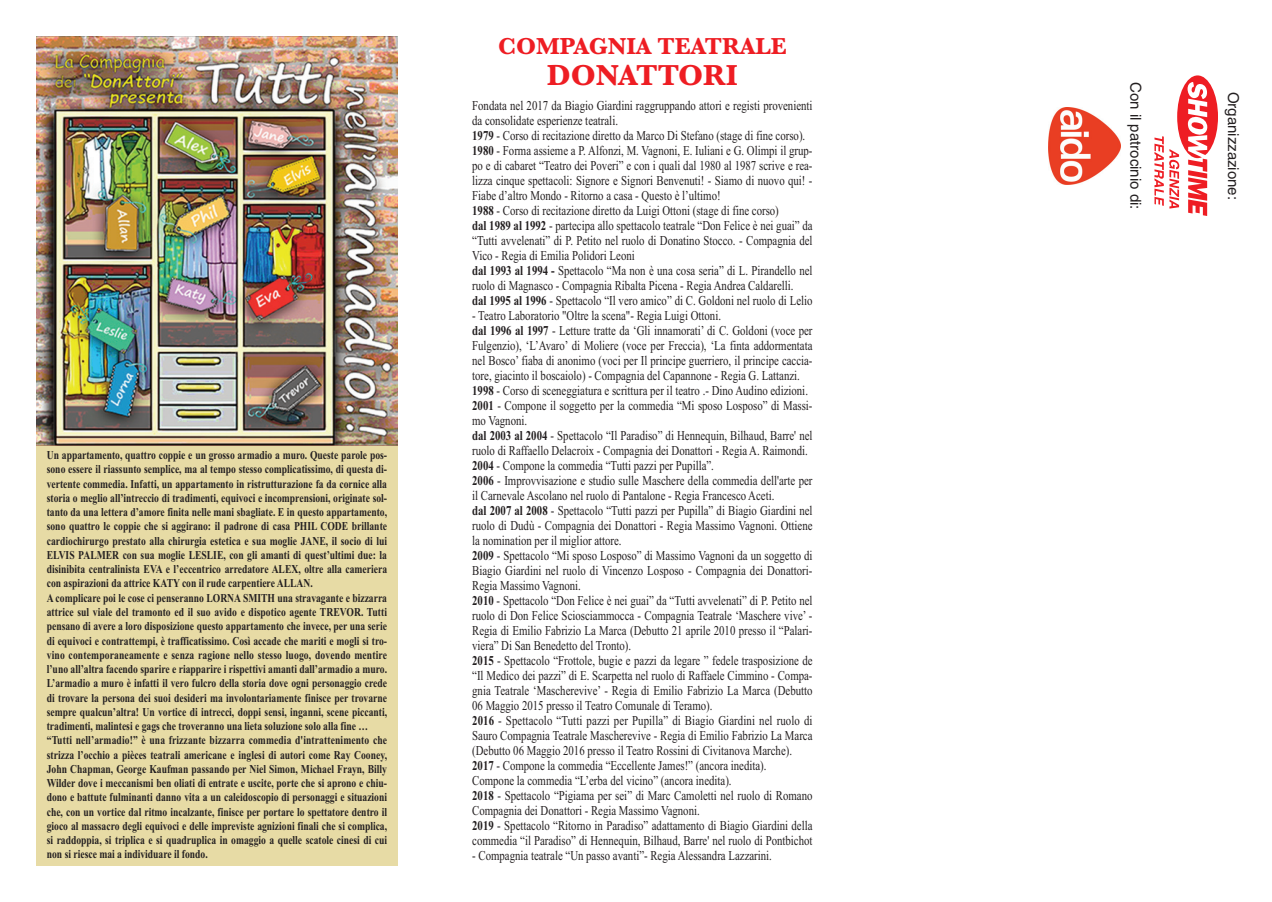
<style>
.page{position:relative;width:1272px;height:902px;background:#fff}
.page>*{position:absolute;margin:0;border:0;box-sizing:border-box;transform-origin:0 0}
.t1{font:700 30px "Baskerville";color:#ee1d23}
.t2{font:700 24px "Baskerville";color:#ee1d23}
.t3{font:15px "Helvetica";color:#231f20}
.t4{font:13.5px/15px "Times New Roman";color:#231f20;scale:.8 1}
.t5{font:700 12px/14.2px "Times New Roman";color:#231f20;scale:.8 1}
.s1{font-weight:700}
</style>
<div class="page">
<div style="left:1177px;top:75px;width:40px;height:83px;background:#ee1d23;border-radius:50%"></div>
<svg style="left:1187px;top:82px;width:20px;height:134px"></svg>
<svg style="left:1169px;top:149px;width:10px;height:59px"></svg>
<svg style="left:1154px;top:136px;width:9px;height:70px"></svg>
<img style="left:1048px;top:107px;width:72px;height:77px">
<img style="left:36px;top:36px;width:362px;height:829px">
<p class="t5" style="left:47px;top:449px;width:427px">Un appartamento, quattro coppie e un grosso armadio a muro. Queste parole pos&shy;sono essere il riassunto semplice, ma al tempo stesso complicatissimo, di questa di&shy;vertente commedia. Infatti, un appartamento in ristrutturazione fa da cornice alla storia o meglio all’intreccio di tradimenti, equivoci e incomprensioni, originate sol&shy;tanto da una lettera d’amore finita nelle mani sbagliate. E in questo appartamento, sono quattro le coppie che si aggirano: il padrone di casa PHIL CODE brillante cardiochirurgo prestato alla chirurgia estetica e sua moglie JANE, il socio di lui ELVIS PALMER con sua moglie LESLIE, con gli amanti di quest’ultimi due: la disinibita centralinista EVA e l’eccentrico arredatore ALEX, oltre alla cameriera con aspirazioni da attrice KATY con il rude carpentiere ALLAN.<br>A complicare poi le cose ci penseranno LORNA SMITH una stravagante e bizzarra attrice sul viale del tramonto ed il suo avido e dispotico agente TREVOR. Tutti pensano di avere a loro disposizione questo appartamento che invece, per una serie di equivoci e contrattempi, è trafficatissimo. Così accade che mariti e mogli si tro&shy;vino contemporaneamente e senza ragione nello stesso luogo, dovendo mentire l’uno all’altra facendo sparire e riapparire i rispettivi amanti dall’armadio a muro.<br>L’armadio a muro è infatti il vero fulcro della storia dove ogni personaggio crede di trovare la persona dei suoi desideri ma involontariamente finisce per trovarne sempre qualcun’altra! Un vortice di intrecci, doppi sensi, inganni, scene piccanti, tradimenti, malintesi e gags che troveranno una lieta soluzione solo alla fine … “Tutti nell’armadio!” è una frizzante bizzarra commedia d'intrattenimento che strizza l’occhio a pièces teatrali americane e inglesi di autori come Ray Cooney, John Chapman, George Kaufman passando per Niel Simon, Michael Frayn, Billy Wilder dove i meccanismi ben oliati di entrate e uscite, porte che si aprono e chiu&shy;dono e battute fulminanti danno vita a un caleidoscopio di personaggi e situazioni che, con un vortice dal ritmo incalzante, finisce per portare lo spettatore dentro il gioco al massacro degli equivoci e delle impreviste agnizioni finali che si complica, si raddoppia, si triplica e si quadruplica in omaggio a quelle scatole cinesi di cui non si riesce mai a individuare il fondo.</p>
<h2 class="t2" style="left:498px;top:32px;width:290px">COMPAGNIA TEATRALE</h2>
<h1 class="t1" style="left:547px;top:57px;width:193px">DONATTORI</h1>
<p class="t4" style="left:472px;top:99px;width:427px">Fondata nel 2017 da Biagio Giardini raggruppando attori e registi provenienti da consolidate esperienze teatrali.<br><span class="s1">1979</span> - Corso di recitazione diretto da Marco Di Stefano (stage di fine corso).<br><span class="s1">1980</span> - Forma assieme a P. Alfonzi, M. Vagnoni, E. Iuliani e G. Olimpi il grup&shy;po e di cabaret “Teatro dei Poveri” e con i quali dal 1980 al 1987 scrive e rea&shy;lizza cinque spettacoli: Signore e Signori Benvenuti! - Siamo di nuovo qui! - Fiabe d’altro Mondo - Ritorno a casa - Questo è l’ultimo!<br><span class="s1">1988</span> - Corso di recitazione diretto da Luigi Ottoni (stage di fine corso)<br><span class="s1">dal 1989 al 1992</span> - partecipa allo spettacolo teatrale “Don Felice è nei guai” da “Tutti avvelenati” di P. Petito nel ruolo di Donatino Stocco. - Compagnia del Vico - Regia di Emilia Polidori Leoni<br><span class="s1">dal 1993 al 1994 -</span> Spettacolo “Ma non è una cosa seria” di L. Pirandello nel ruolo di Magnasco - Compagnia Ribalta Picena - Regia Andrea Caldarelli.<br><span class="s1">dal 1995 al 1996</span> - Spettacolo “Il vero amico” di C. Goldoni nel ruolo di Lelio</p>
<p class="t4" style="left:472px;top:309px;width:427px">- Teatro Laboratorio "Oltre la scena"- Regia Luigi Ottoni.<br><span class="s1">dal 1996 al 1997</span> - Letture tratte da ‘Gli innamorati’ di C. Goldoni (voce per Fulgenzio), ‘L’Avaro’ di Moliere (voce per Freccia), ‘La finta addormentata nel Bosco’ fiaba di anonimo (voci per Il principe guerriero, il principe caccia&shy;tore, giacinto il boscaiolo) - Compagnia del Capannone - Regia G. Lattanzi.<br><span class="s1">1998</span> - Corso di sceneggiatura e scrittura per il teatro .- Dino Audino edizioni.<br><span class="s1">2001</span> - Compone il soggetto per la commedia “Mi sposo Losposo” di Massi&shy;mo Vagnoni.<br><span class="s1">dal 2003 al 2004</span> - Spettacolo “Il Paradiso” di Hennequin, Bilhaud, Barre' nel ruolo di Raffaello Delacroix - Compagnia dei Donattori - Regia A. Raimondi.<br><span class="s1">2004</span> - Compone la commedia “Tutti pazzi per Pupilla”.<br><span class="s1">2006</span> - Improvvisazione e studio sulle Maschere della commedia dell'arte per il Carnevale Ascolano nel ruolo di Pantalone - Regia Francesco Aceti.<br><span class="s1">dal 2007 al 2008</span> - Spettacolo “Tutti pazzi per Pupilla” di Biagio Giardini nel ruolo di Dudù - Compagnia dei Donattori - Regia Massimo Vagnoni. Ottiene la nomination per il miglior attore.<br><span class="s1">2009</span> - Spettacolo “Mi sposo Losposo” di Massimo Vagnoni da un soggetto di Biagio Giardini nel ruolo di Vincenzo Losposo - Compagnia dei Donattori-Regia Massimo Vagnoni.<br><span class="s1">2010</span> - Spettacolo “Don Felice è nei guai” da “Tutti avvelenati” di P. Petito nel ruolo di Don Felice Sciosciammocca - Compagnia Teatrale ‘Maschere vive’ - Regia di Emilio Fabrizio La Marca (Debutto 21 aprile 2010 presso il “Palari&shy;viera” Di San Benedetto del Tronto).<br><span class="s1">2015</span> - Spettacolo “Frottole, bugie e pazzi da legare ” fedele trasposizione de “Il Medico dei pazzi” di E. Scarpetta nel ruolo di Raffaele Cimmino - Compa&shy;gnia Teatrale ‘Mascherevive’ - Regia di Emilio Fabrizio La Marca (Debutto 06 Maggio 2015 presso il Teatro Comunale di Teramo).<br><span class="s1">2016</span> - Spettacolo “Tutti pazzi per Pupilla” di Biagio Giardini nel ruolo di Sauro Compagnia Teatrale Mascherevive - Regia di Emilio Fabrizio La Marca (Debutto 06 Maggio 2016 presso il Teatro Rossini di Civitanova Marche).<br><span class="s1">2017</span> - Compone la commedia “Eccellente James!” (ancora inedita).<br>Compone la commedia “L’erba del vicino” (ancora inedita).<br><span class="s1">2018</span> - Spettacolo “Pigiama per sei” di Marc Camoletti nel ruolo di Romano Compagnia dei Donattori - Regia Massimo Vagnoni.<br><span class="s1">2019</span> - Spettacolo “Ritorno in Paradiso” adattamento di Biagio Giardini della commedia “il Paradiso” di Hennequin, Bilhaud, Barre' nel ruolo di Pontbichot</p>
<p class="t4" style="left:472px;top:849px;width:376px">- Compagnia teatrale “Un passo avanti”- Regia Alessandra Lazzarini.</p>
<p class="t3" style="left:1141px;top:82px;width:129px;rotate:90deg">Con il patrocinio di:</p>
<p class="t3" style="left:1238px;top:92px;width:110px;rotate:90deg">Organizzazione:</p>
</div>
